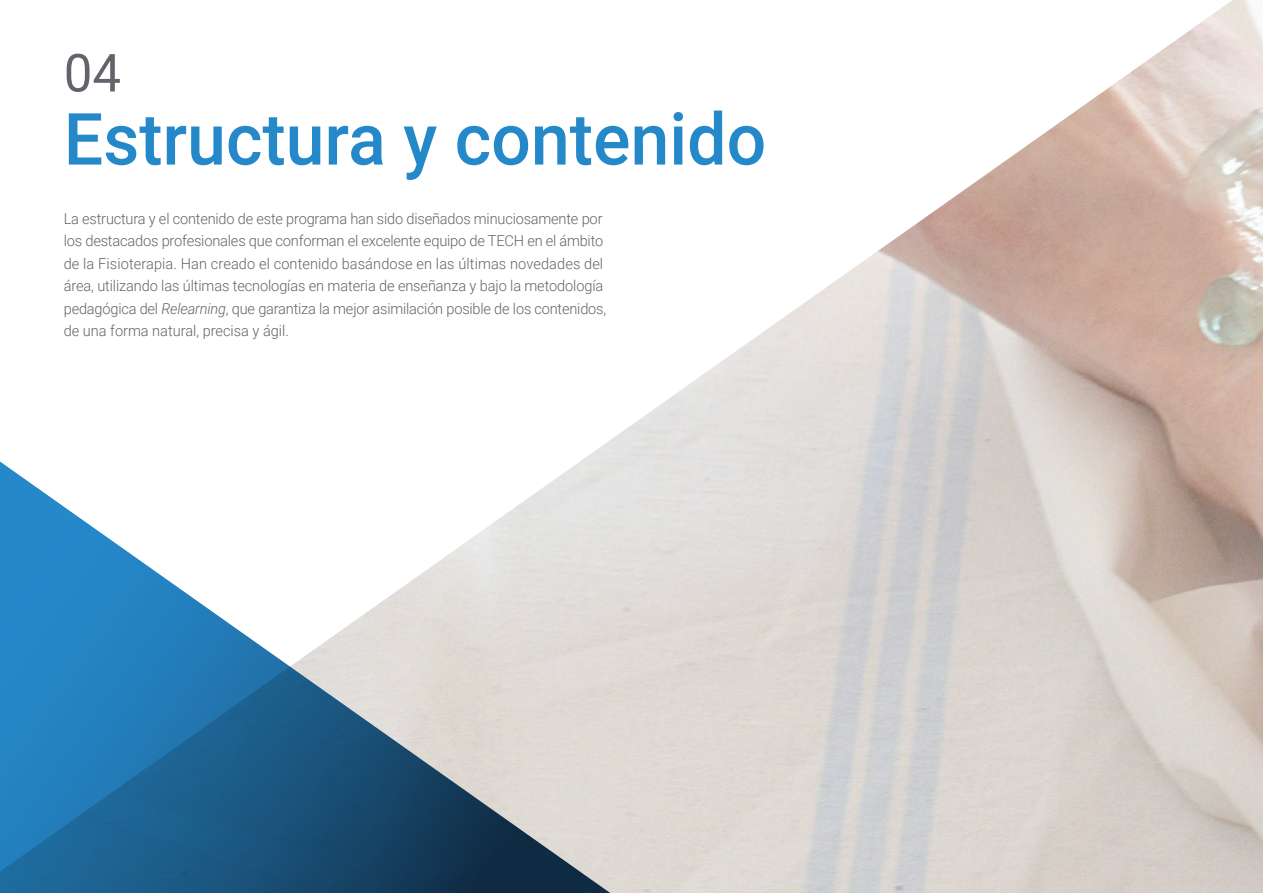
<style>
.page{position:relative;width:1263px;height:893px;background:#fff}
.page>*{position:absolute;margin:0;border:0;box-sizing:border-box;transform-origin:0 0}
.t1{font:500 72px "Roboto";color:#2488c9}
.t2{font:52.5px "Roboto";color:#61646a}
.t3{font:300 15px/22.5px "Roboto";letter-spacing:-.01em;color:#61646a}
.s1{font-style:italic}
</style>
<div class="page">
<img style="left:602px;top:0;width:661px;height:893px">
<svg style="left:0;top:446px;width:640px;height:447px"></svg>
<h2 class="t2" style="left:64px;top:36px;width:59px">04</h2>
<h1 class="t1" style="left:64px;top:89px;width:704px">Estructura y contenido</h1>
<p class="t3" style="left:64px;top:207px;width:544px">La estructura y el contenido de este programa han sido diseñados minuciosamente por los destacados profesionales que conforman el excelente equipo de TECH en el ámbito de la Fisioterapia. Han creado el contenido basándose en las últimas novedades del área, utilizando las últimas tecnologías en materia de enseñanza y bajo la metodología pedagógica del <span class="s1">Relearning</span>, que garantiza la mejor asimilación posible de los contenidos, de una forma natural, precisa y ágil.</p>
</div>
